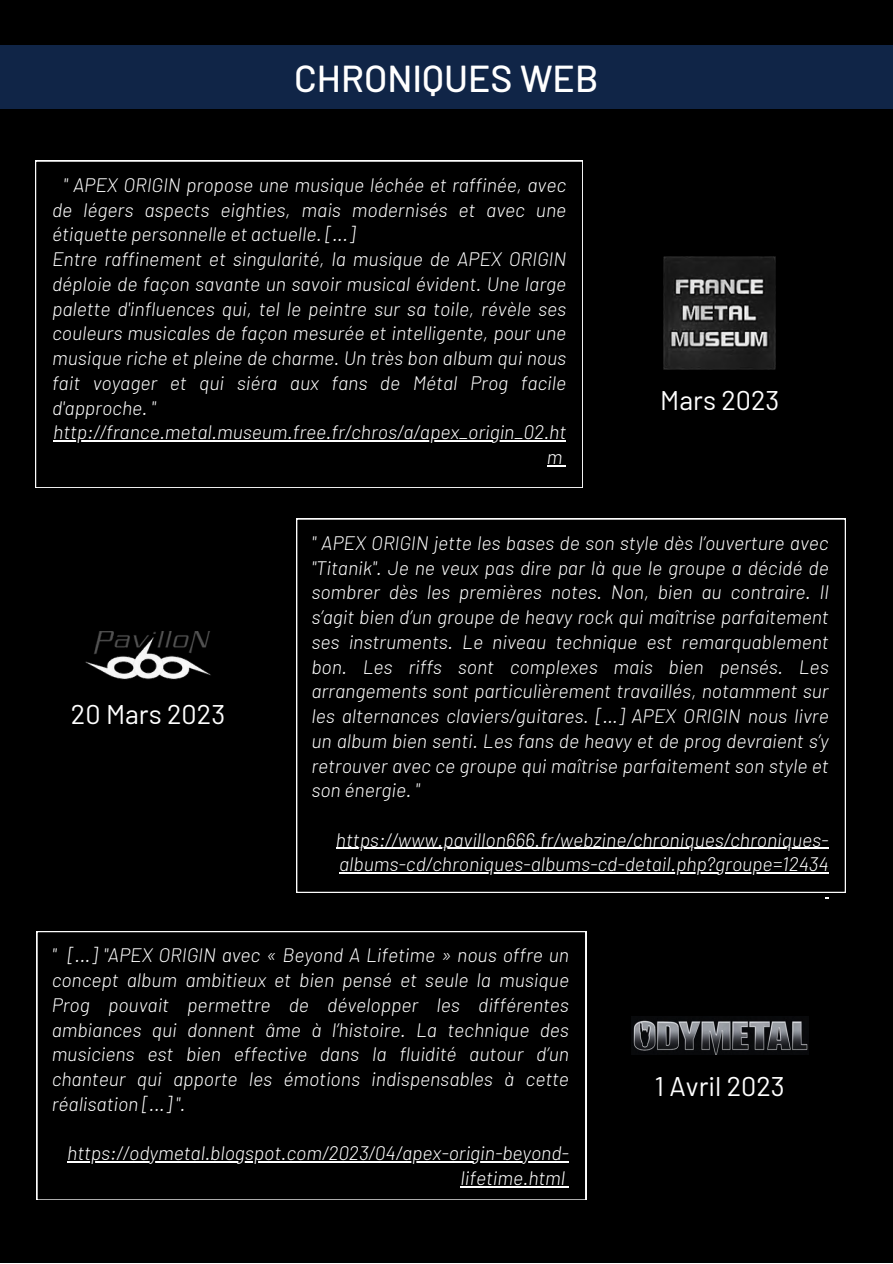
<style>
.page{position:relative;width:893px;height:1264px;background:#fff}
.page>*{position:absolute;margin:0;border:0;box-sizing:border-box;transform-origin:0 0}
.t1{font:500 37.5px "Barlow";color:#fff}
.t2{font:27px "Barlow";color:#fff}
.t3{font:italic 300 19.5px/24.8px "Barlow";color:#fff;text-align:justify}
</style>
<div class="page">
<div style="left:0;top:0;width:892px;height:1262px;background:#000"></div>
<img style="left:663px;top:257px;width:112px;height:112px">
<svg style="left:35px;top:161px;width:547px;height:327px"></svg>
<img style="left:85px;top:631px;width:126px;height:48px">
<hr style="left:53px;top:440px;width:513px;height:1px;background:#fff">
<svg style="left:546px;top:465px;width:20px;height:1px"></svg>
<svg style="left:296px;top:518px;width:549px;height:374px"></svg>
<hr style="left:336px;top:847px;width:492px;height:2px;background:#fff">
<hr style="left:339px;top:872px;width:489px;height:1px;background:#fff">
<div style="left:0;top:45px;width:892px;height:63px;background:#102547"></div>
<img style="left:631px;top:1016px;width:177px;height:38px">
<svg style="left:37px;top:931px;width:549px;height:268px"></svg>
<hr style="left:67px;top:1161px;width:502px;height:1px;background:#fff">
<hr style="left:460px;top:1186px;width:105px;height:1px;background:#fff">
<p class="t1" style="left:294px;top:55px;width:306px">CHRONIQUES WEB</p>
<p class="t3" style="left:52px;top:172px;width:515px;text-indent:11px">" APEX ORIGIN propose une musique léchée et raffinée, avec de légers aspects eighties, mais modernisés et avec une étiquette personnelle et actuelle. [...]</p>
<p class="t3" style="left:52px;top:246px;width:515px">Entre raffinement et singularité, la musique de APEX ORIGIN déploie de façon savante un savoir musical évident. Une large palette d'influences qui, tel le peintre sur sa toile, révèle ses couleurs musicales de façon mesurée et intelligente, pour une musique riche et pleine de charme. Un très bon album qui nous fait voyager et qui siéra aux fans de Métal Prog facile d'approche. "</p>
<p class="t3" style="left:53px;top:419px;width:514px;text-align:right">http://france.metal.museum.free.fr/chros/a/apex_origin_02.ht m</p>
<p class="t2" style="left:660px;top:383px;width:121px">Mars 2023</p>
<p class="t2" style="left:71px;top:697px;width:156px">20 Mars 2023</p>
<p class="t3" style="left:311px;top:529px;width:519px">" APEX ORIGIN jette les bases de son style dès l’ouverture avec "Titanik". Je ne veux pas dire par là que le groupe a décidé de sombrer dès les premières notes. Non, bien au contraire. Il s’agit bien d’un groupe de heavy rock qui maîtrise parfaitement ses instruments. Le niveau technique est remarquablement bon. Les riffs sont complexes mais bien pensés. Les arrangements sont particulièrement travaillés, notamment sur les alternances claviers/guitares. […] APEX ORIGIN nous livre un album bien senti. Les fans de heavy et de prog devraient s’y retrouver avec ce groupe qui maîtrise parfaitement son style et son énergie. "</p>
<p class="t3" style="left:336px;top:826px;width:494px">https://www.pavillon666.fr/webzine/chroniques/chroniques&shy;albums-cd/chroniques-albums-cd-detail.php?groupe=12434</p>
<p class="t3" style="left:52px;top:942px;width:519px">" [...] "APEX ORIGIN avec « Beyond A Lifetime » nous offre un concept album ambitieux et bien pensé et seule la musique Prog pouvait permettre de développer les différentes ambiances qui donnent âme à l’histoire. La technique des musiciens est bien effective dans la fluidité autour d’un chanteur qui apporte les émotions indispensables à cette réalisation [...] ".</p>
<p class="t3" style="left:67px;top:1140px;width:503px;text-align:right">https://odymetal.blogspot.com/2023/04/apex-origin-beyond&shy;lifetime.html</p>
<p class="t2" style="left:654px;top:1068px;width:131px">1 Avril 2023</p>
</div>
